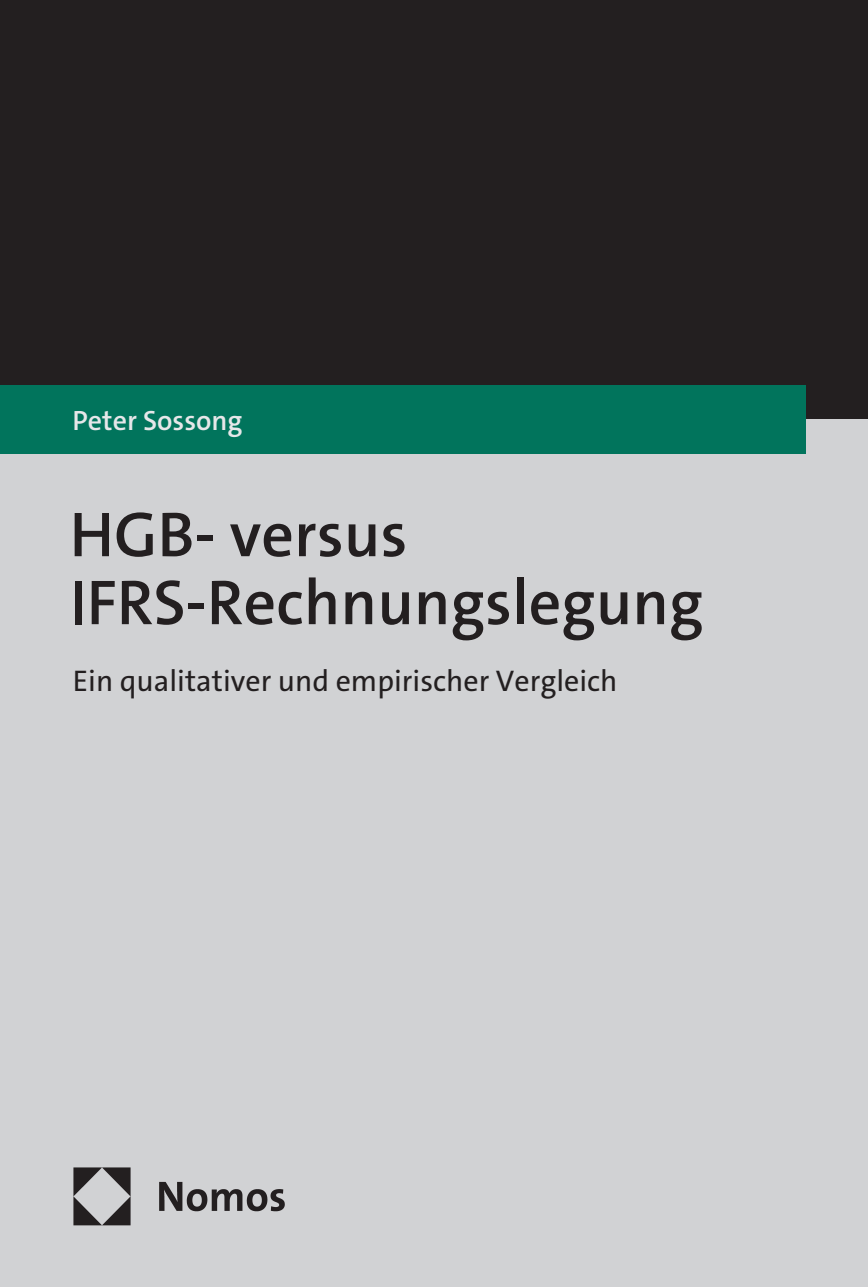
<style>
.page{position:relative;width:868px;height:1287px;background:#fff}
.page>*{position:absolute;margin:0;border:0;box-sizing:border-box;transform-origin:0 0}
.t1{font:600 64px/68px "The Sans C5";color:#231f20}
.t2{font:30px "The Sans C5";color:#231f20}
.t3{font:600 28px "The Sans C5";color:#e6e7e9}
</style>
<div class="page">
<div style="left:0;top:0;width:867px;height:423px;background:#231f20"></div>
<div style="left:0;top:420px;width:867px;height:867px;background:#d1d2d4"></div>
<div style="left:0;top:386px;width:805px;height:68px;background:#01745c"></div>
<img style="left:74px;top:1167px;width:211px;height:58px">
<p class="t3" style="left:72px;top:403px;width:171px">Peter Sossong</p>
<h1 class="t1" style="left:70px;top:501px;width:635px">HGB- versus<br>IFRS-Rechnungslegung</h1>
<p class="t2" style="left:73px;top:661px;width:546px">Ein qualitativer und empirischer Vergleich</p>
</div>
